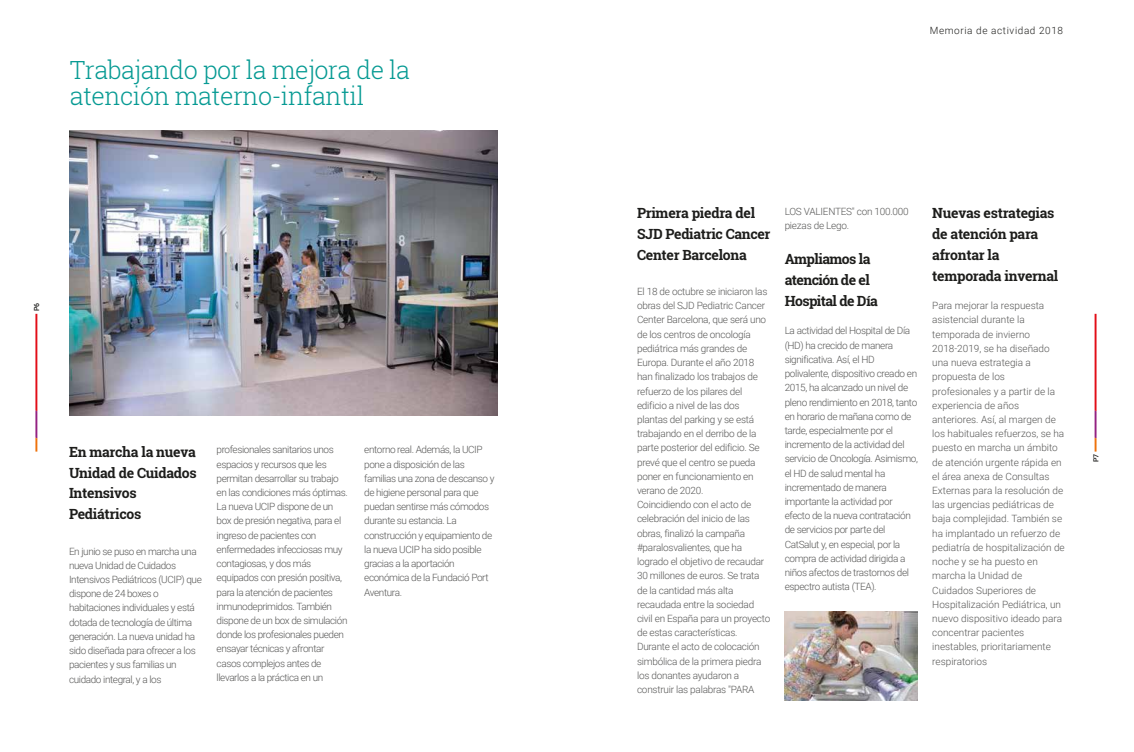
<style>
.page{position:relative;width:1134px;height:752px;background:#fff}
.page>*{position:absolute;margin:0;border:0;box-sizing:border-box;transform-origin:0 0}
.t1{font:300 25px/26.4px "Roboto Slab";letter-spacing:-.02em;color:#069a93}
.t2{font:700 14px/20.9px "Roboto Slab";letter-spacing:-.02em;color:#1d1d1b}
.t3{font:700 14px/20.9px "Roboto Slab";letter-spacing:-.04em;color:#1d1d1b}
.t4{font:300 10px/14.2px "Roboto";letter-spacing:-.035em;color:#575756}
.t5{font:300 10px/14.2px "Roboto";color:#575756}
.t6{font:300 10px "Roboto";letter-spacing:.06em;color:#1d1d1b}
.t7{font:500 7px "Roboto";color:#1d1d1b}
</style>
<div class="page">
<svg style="left:35px;top:313px;width:2px;height:138px"></svg>
<svg style="left:1094px;top:313px;width:2px;height:138px"></svg>
<img style="left:69px;top:130px;width:428px;height:286px">
<img style="left:784px;top:611px;width:133px;height:89px">
<h1 class="t1" style="left:70px;top:56px;width:342px">Trabajando por la mejora de la atención materno-infantil</h1>
<p class="t7" style="left:32px;top:311px;width:10px;rotate:-90deg">P6</p>
<h2 class="t2" style="left:69px;top:440px;width:129px">En marcha la nueva<br>Unidad de Cuidados<br>Intensivos<br>Pediátricos</h2>
<p class="t4" style="left:69px;top:543px;width:134px">En junio se puso en marcha una nueva Unidad de Cuidados<br>Intensivos Pediátricos (UCIP) que dispone de 24 boxes o habitaciones individuales y está dotada de tecnología de última generación. La nueva unidad ha sido diseñada para ofrecer a los pacientes y sus familias un cuidado integral, y a los</p>
<p class="t4" style="left:217px;top:442px;width:133px">profesionales sanitarios unos espacios y recursos que les permitan desarrollar su trabajo en las condiciones más óptimas.<br>La nueva UCIP dispone de un box de presión negativa, para el ingreso de pacientes con enfermedades infecciosas muy contagiosas, y dos más equipados con presión positiva, para la atención de pacientes inmunodeprimidos. También dispone de un box de simulación donde los profesionales pueden ensayar técnicas y afrontar casos complejos antes de llevarlos a la práctica en un</p>
<p class="t4" style="left:364px;top:442px;width:132px">entorno real. Además, la UCIP pone a disposición de las familias una zona de descanso y de higiene personal para que puedan sentirse más cómodos durante su estancia. La construcción y equipamiento de la nueva UCIP ha sido posible gracias a la aportación económica de la Fundació Port<br>Aventura.</p>
<p class="t6" style="left:930px;top:23px;width:135px">Memoria de actividad 2018</p>
<h2 class="t2" style="left:637px;top:202px;width:135px">Primera piedra del<br>SJD Pediatric Cancer<br>Center Barcelona</h2>
<p class="t4" style="left:637px;top:284px;width:135px">El 18 de octubre se iniciaron las obras del SJD Pediatric Cancer<br>Center Barcelona, que será uno de los centros de oncología pediátrica más grandes de<br>Europa. Durante el año 2018 han finalizado los trabajos de refuerzo de los pilares del edificio a nivel de las dos plantas del parking y se está trabajando en el derribo de la parte posterior del edificio. Se prevé que el centro se pueda poner en funcionamiento en verano de 2020.<br>Coincidiendo con el acto de celebración del inicio de las obras, finalizó la campaña #paralosvalientes, que ha logrado el objetivo de recaudar<br>30 millones de euros. Se trata de la cantidad más alta recaudada entre la sociedad civil en España para un proyecto de estas características.<br>Durante el acto de colocación simbólica de la primera piedra los donantes ayudaron a construir las palabras "PARA</p>
<p class="t4" style="left:785px;top:204px;width:126px">LOS VALIENTES" con 100.000 piezas de Lego.</p>
<h2 class="t3" style="left:785px;top:248px;width:95px">Ampliamos la atención de el<br>Hospital de Día</h2>
<p class="t4" style="left:785px;top:323px;width:135px">La actividad del Hospital de Día (HD) ha crecido de manera significativa. Así, el HD polivalente, dispositivo creado en<br>2015, ha alcanzado un nivel de pleno rendimiento en 2018, tanto en horario de mañana como de tarde, especialmente por el incremento de la actividad del servicio de Oncología. Asimismo, el HD de salud mental ha incrementado de manera importante la actividad por efecto de la nueva contratación de servicios por parte del<br>CatSalut y, en especial, por la compra de actividad dirigida a niños afectos de trastornos del espectro autista (TEA).</p>
<h2 class="t2" style="left:932px;top:202px;width:128px">Nuevas estrategias de atención para afrontar la temporada invernal</h2>
<p class="t5" style="left:932px;top:298px;width:134px">Para mejorar la respuesta asistencial durante la temporada de invierno<br>2018-2019, se ha diseñado una nueva estrategia a propuesta de los profesionales y a partir de la experiencia de años anteriores. Así, al margen de los habituales refuerzos, se ha puesto en marcha un ámbito de atención urgente rápida en el área anexa de Consultas<br>Externas para la resolución de las urgencias pediátricas de baja complejidad. También se ha implantado un refuerzo de pediatría de hospitalización de noche y se ha puesto en marcha la Unidad de<br>Cuidados Superiores de<br>Hospitalización Pediátrica, un nuevo dispositivo ideado para concentrar pacientes inestables, prioritariamente respiratorios</p>
<p class="t7" style="left:1091px;top:462px;width:10px;rotate:-90deg">P7</p>
</div>
